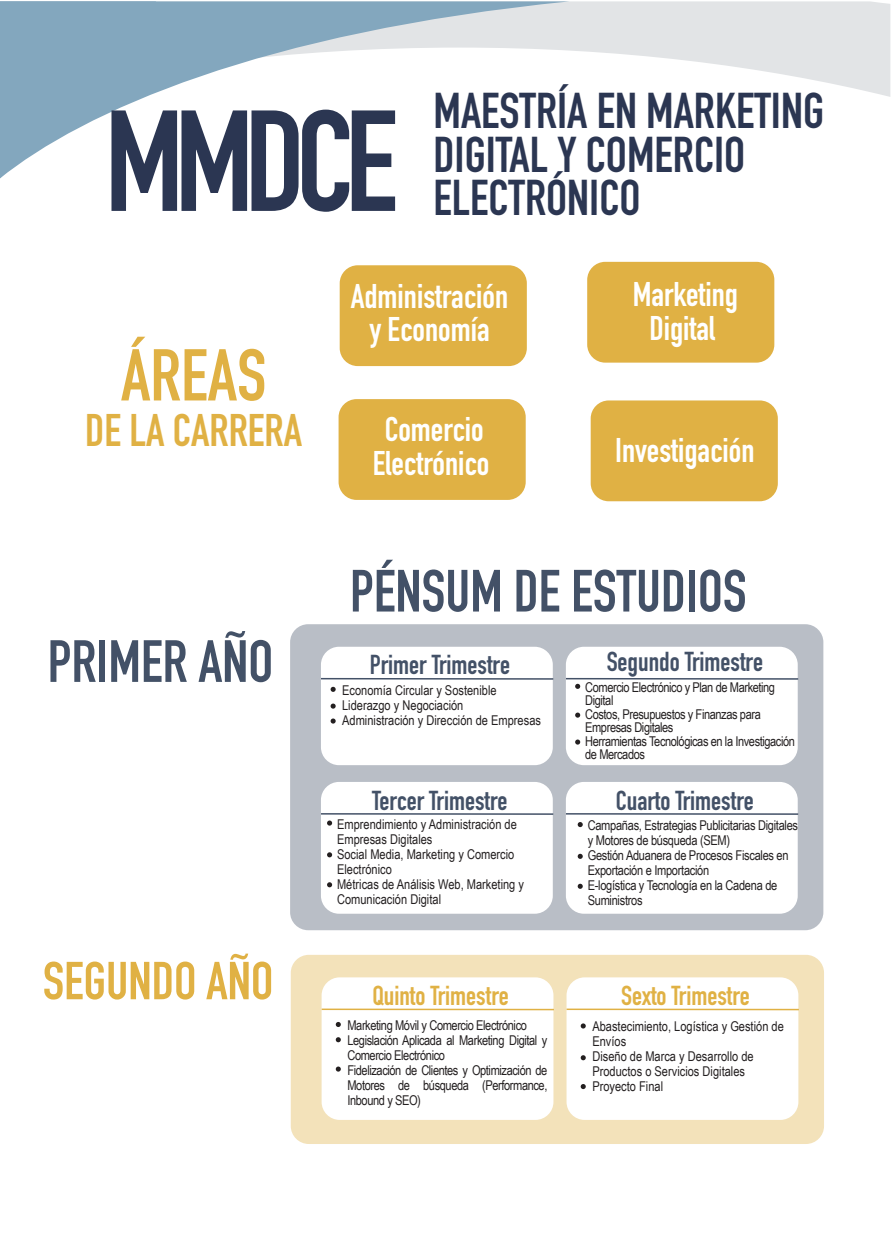
<style>
.page{position:relative;width:894px;height:1260px;background:#fff}
.page>*{position:absolute;margin:0;border:0;box-sizing:border-box;transform-origin:0 0}
.t1{font:700 141px "DIN Condensed";letter-spacing:-.065em;color:#2b3652}
.t2{font:700 72px "DIN Condensed";color:#e0b144}
.t3{font:700 58.5px "DIN Condensed";color:#435167}
.t4{font:700 52.5px "DIN Condensed";color:#e0b144}
.t5{font:700 49.5px/43.5px "DIN Condensed";color:#2b3652}
.t6{font:700 45px "DIN Condensed";color:#e0b144}
.t7{font:700 33.75px/33.8px "DIN Condensed";color:#fff;text-align:center}
.t8{font:700 27px "DIN Condensed";color:#435167}
.t9{font:700 27px "DIN Condensed";color:#e0b144}
.t10{font:13.5px/15px "Arial Narrow";letter-spacing:-.02em;color:#231f20}
.t11{font:13.5px/15px "Arial Narrow";color:#231f20}
</style>
<div class="page">
<svg style="left:569px;top:1px;width:321px;height:96px;fill:#e2e4e6"></svg>
<svg style="left:156px;top:1px;width:413px;height:92px"></svg>
<svg style="left:0;top:1px;width:156px;height:178px"></svg>
<div style="left:339px;top:265px;width:187px;height:101px;background:#e0b144;border-radius:18px"></div>
<div style="left:587px;top:262px;width:187px;height:100px;background:#e0b144;border-radius:18px"></div>
<div style="left:590px;top:400px;width:187px;height:101px;background:#e0b144;border-radius:18px"></div>
<div style="left:291px;top:954px;width:532px;height:189px;background:#f3e2ba;border-radius:18px"></div>
<div style="left:321px;top:977px;width:232px;height:142px;background:#fff;border-radius:18px"></div>
<hr style="left:321px;top:1008px;width:232px;height:2px;background:#e0b144">
<svg style="left:335px;top:1022px;width:6px;height:4px"></svg>
<svg style="left:335px;top:1037px;width:6px;height:5px"></svg>
<div style="left:566px;top:977px;width:232px;height:142px;background:#fff;border-radius:18px"></div>
<hr style="left:566px;top:1008px;width:232px;height:2px;background:#e0b144">
<svg style="left:580px;top:1023px;width:5px;height:5px"></svg>
<svg style="left:580px;top:1055px;width:5px;height:5px"></svg>
<div style="left:290px;top:624px;width:533px;height:306px;background:#b9bec6;border-radius:18px"></div>
<div style="left:321px;top:646px;width:231px;height:119px;background:#fff;border-radius:18px"></div>
<hr style="left:321px;top:677px;width:232px;height:2px;background:#435167">
<svg style="left:330px;top:686px;width:5px;height:5px"></svg>
<svg style="left:330px;top:703px;width:5px;height:5px"></svg>
<svg style="left:330px;top:718px;width:5px;height:5px"></svg>
<div style="left:565px;top:646px;width:232px;height:119px;background:#fff;border-radius:18px"></div>
<hr style="left:565px;top:677px;width:233px;height:2px;background:#435167">
<div style="left:321px;top:781px;width:231px;height:132px;background:#fff;border-radius:18px"></div>
<hr style="left:321px;top:813px;width:232px;height:1px;background:#435167">
<div style="left:565px;top:781px;width:232px;height:132px;background:#fff;border-radius:18px"></div>
<hr style="left:565px;top:813px;width:233px;height:1px;background:#435167">
<svg style="left:575px;top:683px;width:5px;height:5px"></svg>
<svg style="left:575px;top:712px;width:5px;height:5px"></svg>
<svg style="left:575px;top:739px;width:5px;height:5px"></svg>
<svg style="left:327px;top:820px;width:5px;height:5px"></svg>
<svg style="left:327px;top:852px;width:5px;height:5px"></svg>
<svg style="left:327px;top:882px;width:5px;height:5px"></svg>
<svg style="left:577px;top:822px;width:5px;height:5px"></svg>
<svg style="left:577px;top:853px;width:5px;height:5px"></svg>
<svg style="left:577px;top:883px;width:5px;height:5px"></svg>
<svg style="left:335px;top:1066px;width:6px;height:5px"></svg>
<svg style="left:580px;top:1084px;width:5px;height:4px"></svg>
<div style="left:338px;top:399px;width:187px;height:101px;background:#e0b144;border-radius:18px"></div>
<h1 class="t1" style="left:105px;top:67px;width:294px">MMDCE</h1>
<h3 class="t5" style="left:433px;top:89px;width:392px">MAESTRÍA EN MARKETING<br>DIGITAL Y COMERCIO<br>ELECTRÓNICO</h3>
<h2 class="t2" style="left:121px;top:327px;width:147px">ÁREAS</h2>
<h3 class="t6" style="left:85px;top:399px;width:218px">DE LA CARRERA</h3>
<h3 class="t3" style="left:48px;top:622px;width:227px">PRIMER AÑO</h3>
<h3 class="t4" style="left:43px;top:945px;width:232px">SEGUNDO AÑO</h3>
<h3 class="t7" style="left:350px;top:278px;width:159px">Administración y Economía</h3>
<h3 class="t7" style="left:632px;top:277px;width:107px">Marketing<br>Digital</h3>
<h3 class="t7" style="left:372px;top:412px;width:118px">Comercio<br>Electrónico</h3>
<h3 class="t7" style="left:615px;top:433px;width:141px">Investigación</h3>
<h3 class="t3" style="left:350px;top:551px;width:398px">PÉNSUM DE ESTUDIOS</h3>
<h3 class="t8" style="left:369px;top:646px;width:142px">Primer Trimestre</h3>
<p class="t11" style="left:342px;top:682px;width:200px">Economía Circular y Sostenible<br>Liderazgo y Negociación<br>Administración y Dirección de Empresas</p>
<h3 class="t8" style="left:606px;top:643px;width:158px">Segundo Trimestre</h3>
<p class="t10" style="left:585px;top:679px;width:211px;line-height:13.5px">Comercio Electrónico y Plan de Marketing<br>Digital<br>Costos, Presupuestos y Finanzas para<br>Empresas Digitales<br>Herramientas Tecnológicas en la Investigación de Mercados</p>
<h3 class="t8" style="left:372px;top:781px;width:137px">Tercer Trimestre</h3>
<h3 class="t8" style="left:615px;top:781px;width:139px">Cuarto Trimestre</h3>
<p class="t11" style="left:337px;top:815px;width:188px">Emprendimiento y Administración de<br>Empresas Digitales<br>Social Media, Marketing y Comercio<br>Electrónico<br>Métricas de Análisis Web, Marketing y<br>Comunicación Digital</p>
<p class="t10" style="left:587px;top:817px;width:212px">Campañas, Estrategias Publicitarias Digitales y Motores de búsqueda (SEM)<br>Gestión Aduanera de Procesos Fiscales en Exportación e Importación<br>E-logística y Tecnología en la Cadena de Suministros</p>
<h3 class="t9" style="left:372px;top:977px;width:138px">Quinto Trimestre</h3>
<p class="t10" style="left:347px;top:1016px;width:201px">Marketing Móvil y Comercio Electrónico Legislación Aplicada al Marketing Digital y Comercio Electrónico<br>Fidelización de Clientes y Optimización de Motores de búsqueda (Performance, Inbound y SEO)</p>
<h3 class="t9" style="left:621px;top:977px;width:130px">Sexto Trimestre</h3>
<p class="t11" style="left:592px;top:1018px;width:193px">Abastecimiento, Logística y Gestión de<br>Envíos<br>Diseño de Marca y Desarrollo de<br>Productos o Servicios Digitales<br>Proyecto Final</p>
</div>
